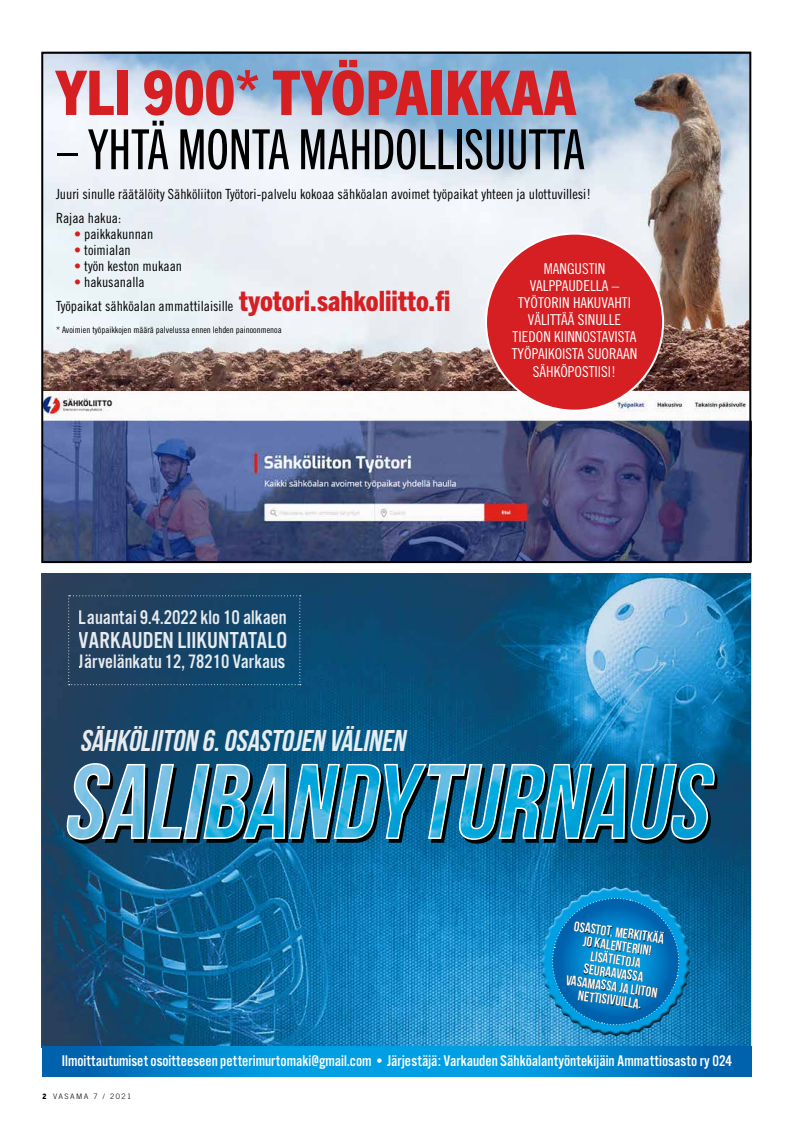
<style>
.page{position:relative;width:794px;height:1134px;background:#fff}
.page>*{position:absolute;margin:0;border:0;box-sizing:border-box;transform-origin:0 0}
.t1{font:800 condensed 61.6px "Trade Gothic Next LT Pro";color:#d51f22}
.t2{font:55.5px "Trade Gothic Next LT Pro Cm";color:#000}
.t3{font:italic 700 30px "Bebas Neue";color:#fff}
.t4{font:24px "Alternate Got No 3 D";color:#fff}
.t5{font:20.5px "Alternate Got No 3 D";color:#fff}
.t6{font:20.2px "Alternate Got No 3 D";color:#fff}
.t7{font:16px "Alternate Got No 3 D";color:#fff}
.t8{font:15px/17.1px "Trade Gothic LT Std Cn 18";color:#fff;text-align:center}
.t9{font:700 14.1px/13.6px "Bebas Neue";color:#fff;text-align:center}
.t10{font:14px/24px "Trade Gothic LT Std Cn 18";color:#000}
.t11{font:9px "Trade Gothic LT Std Cn 18";color:#000}
.t12{font:300 7.5px "Trade Gothic LT Std";letter-spacing:.2em;color:#000}
.s1{color:#d51f22}
.s2{font-family:"Trade Gothic Next LT Pro";font-weight:800;font-stretch:condensed;font-size:28px;color:#d51f22}
.s3{font-family:"Trade Gothic Next LT Pro";font-weight:800}
</style>
<div class="page">
<svg style="left:43px;top:573px;width:708px;height:474px;background:#166594"></svg>
<svg style="left:43px;top:1047px;width:708px;height:29px;background:#0088cf"></svg>
<svg style="left:63px;top:762px;width:658px;height:82px;background:#3684a5"></svg>
<svg style="left:525px;top:870px;width:181px;height:182px;background:#0b7fbe"></svg>
<svg style="left:68px;top:595px;width:233px;height:90px;background:#184467"></svg>
<img style="left:44px;top:55px;width:704px;height:336px">
<img style="left:44px;top:391px;width:704px;height:169px">
<div style="left:486px;top:234px;width:177px;height:177px;background:#d51f22;border-radius:50%"></div>
<div style="left:41px;top:52px;width:710px;height:511px;border:2px solid #000"></div>
<h1 class="t1" style="left:56px;top:51px;width:522px">YLI 900* TYÖPAIKKAA</h1>
<h2 class="t2" style="left:56px;top:112px;width:531px">– YHTÄ MONTA MAHDOLLISUUTTA</h2>
<p class="t10" style="left:56px;top:182px;width:536px">Juuri sinulle räätälöity Sähköliiton Työtori-palvelu kokoaa sähköalan avoimet työpaikat yhteen ja ulottuvillesi!<br>Rajaa hakua:</p>
<p class="t10" style="left:74px;top:222px;width:81px"><span class="s1">•</span> paikkakunnan</p>
<p class="t10" style="left:74px;top:238px;width:58px"><span class="s1">•</span> toimialan</p>
<p class="t10" style="left:74px;top:254px;width:110px"><span class="s1">•</span> työn keston mukaan</p>
<p class="t10" style="left:56px;top:270px;width:396px;text-indent:18px"><span class="s1">•</span> hakusanalla<br>Työpaikat sähköalan ammattilaisille <span class="s2">tyotori.sahkoliitto.fi</span></p>
<p class="t11" style="left:56px;top:324px;width:227px">* Avoimien työpaikkojen määrä palvelussa ennen lehden painoonmenoa</p>
<p class="t8" style="left:512px;top:260px;width:127px">MANGUSTIN<br>VALPPAUDELLA –<br>TYÖTORIN HAKUVAHTI<br>VÄLITTÄÄ SINULLE<br>TIEDON KIINNOSTAVISTA<br>TYÖPAIKOISTA SUORAAN<br>SÄHKÖPOSTIISI!</p>
<h3 class="t5" style="left:79px;top:606px;width:209px">Lauantai 9.4.2022 klo 10 alkaen</h3>
<h3 class="t4" style="left:79px;top:627px;width:210px">VARKAUDEN LIIKUNTATALO</h3>
<h3 class="t6" style="left:79px;top:651px;width:208px">Järvelänkatu 12, 78210 Varkaus</h3>
<h3 class="t3" style="left:80px;top:724px;width:333px">SÄHKÖLIITON 6.OSASTOJEN VÄLINEN</h3>
<p class="t9" style="left:574px;top:919px;width:94px;rotate:8deg">Osastot, merkitkää jo kalenteriin!<br>Lisätietoja seuraavassa<br>Vasamassa ja liiton nettisivuilla.</p>
<p class="t7" style="left:62px;top:1052px;width:672px">Ilmoittautumiset osoitteeseen petterimurtomaki@gmail.com • Järjestäjä: Varkauden Sähköalantyöntekijäin Ammattiosasto ry 024</p>
<p class="t12" style="left:43px;top:1092px;width:90px"><span class="s3">2</span> VASAMA 7 / 2021</p>
</div>
